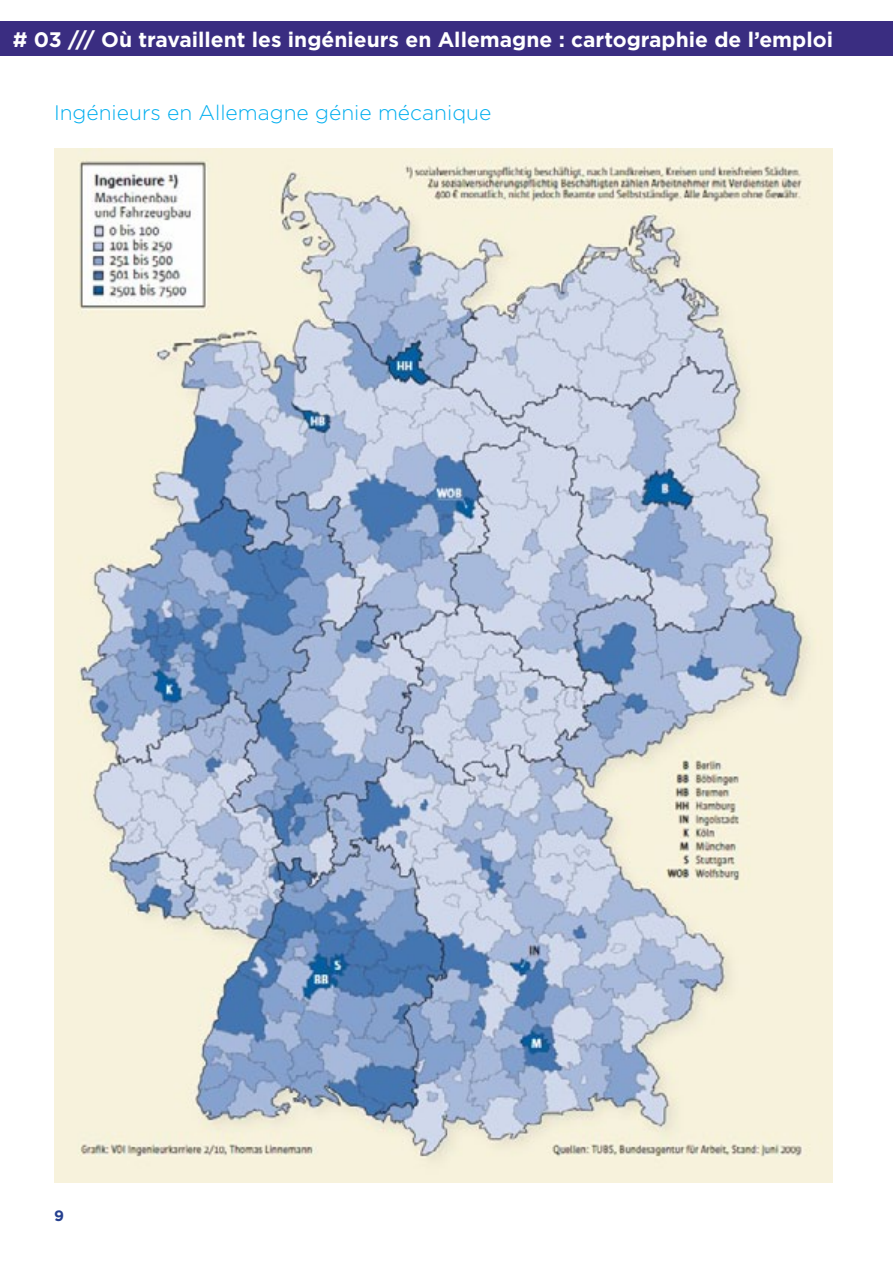
<style>
.page{position:relative;width:893px;height:1263px;background:#fff}
.page>*{position:absolute;margin:0;border:0;box-sizing:border-box;transform-origin:0 0}
.t1{font:700 21px "Gotham";color:#fff}
.t2{font:300 21px "Gotham";color:#00aeef}
.t3{font:700 15px "Gotham";color:#25408f}
</style>
<div class="page">
<div style="left:0;top:21px;width:893px;height:34px;background:#3a2d81"></div>
<img style="left:54px;top:149px;width:778px;height:1034px">
<p class="t1" style="left:13px;top:25px;width:822px"># 03 /// Où travaillent les ingénieurs en Allemagne : cartographie de l’emploi</p>
<p class="t2" style="left:54px;top:99px;width:439px">Ingénieurs en Allemagne génie mécanique</p>
<p class="t3" style="left:54px;top:1206px;width:11px">9</p>
</div>
